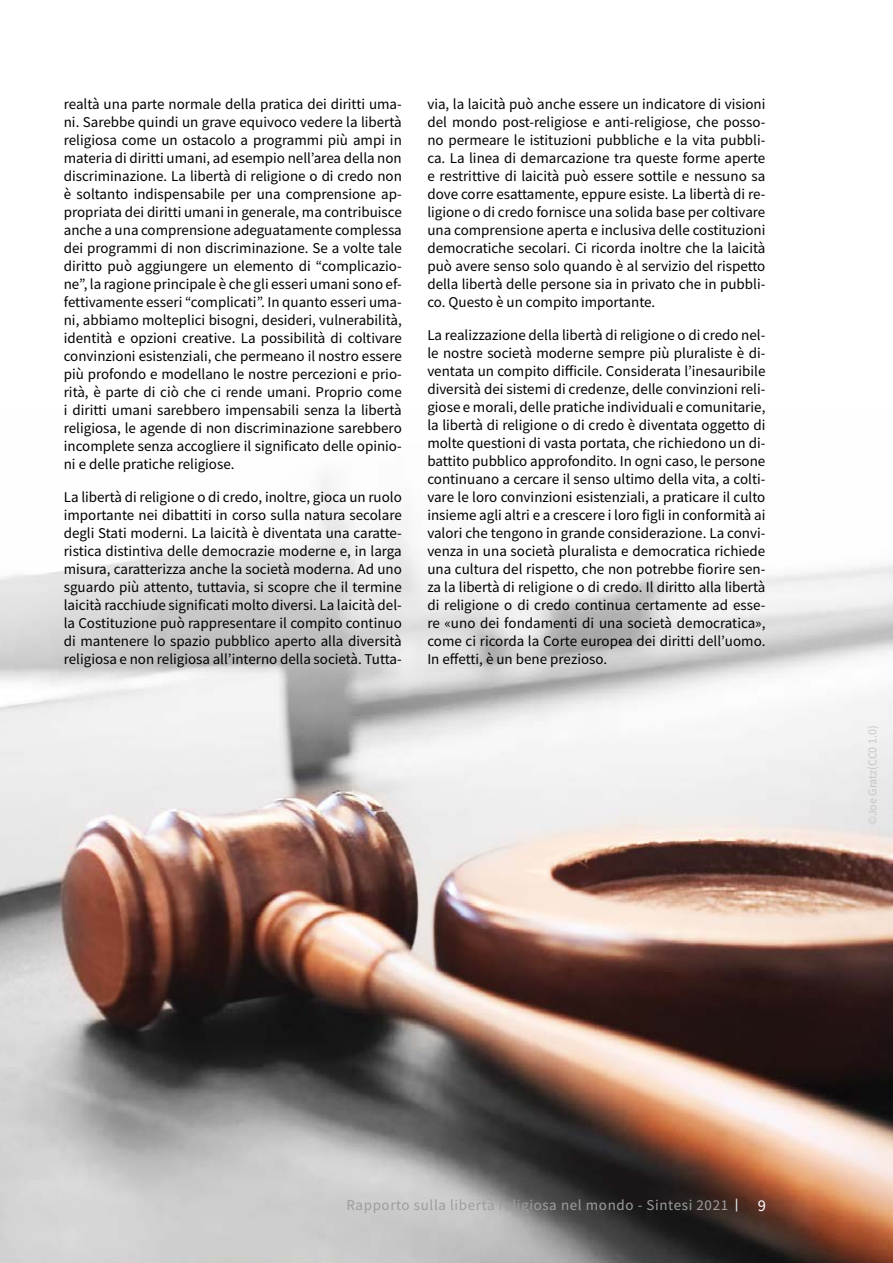
<style>
.page{position:relative;width:893px;height:1263px;background:#fff}
.page>*{position:absolute;margin:0;border:0;box-sizing:border-box;transform-origin:0 0}
.t1{font:16.5px "Source Sans Pro";color:#fff}
.t2{font:15px/18px "Source Sans Pro";color:#000;text-align:justify}
.t3{font:15px "Source Sans Pro";letter-spacing:.04em;color:#9d9d9c}
.t4{font:12px "Source Sans Pro";color:#c6c6c6}
</style>
<div class="page">
<img style="left:0;top:475px;width:893px;height:788px">
<svg style="left:736px;top:1198px;width:1px;height:13px"></svg>
<p class="t2" style="left:64px;top:95px;width:340px">realtà una parte normale della pratica dei diritti uma&shy;ni. Sarebbe quindi un grave equivoco vedere la libertà religiosa come un ostacolo a programmi più ampi in materia di diritti umani, ad esempio nell’area della non discriminazione. La libertà di religione o di credo non è soltanto indispensabile per una comprensione ap&shy;propriata dei diritti umani in generale, ma contribuisce anche a una comprensione adeguatamente complessa dei programmi di non discriminazione. Se a volte tale diritto può aggiungere un elemento di “complicazio&shy;ne”, la ragione principale è che gli esseri umani sono ef&shy;fettivamente esseri “complicati”. In quanto esseri uma&shy;ni, abbiamo molteplici bisogni, desideri, vulnerabilità, identità e opzioni creative. La possibilità di coltivare convinzioni esistenziali, che permeano il nostro essere più profondo e modellano le nostre percezioni e prio&shy;rità, è parte di ciò che ci rende umani. Proprio come i diritti umani sarebbero impensabili senza la libertà religiosa, le agende di non discriminazione sarebbero incomplete senza accogliere il significato delle opinio&shy;ni e delle pratiche religiose.</p>
<p class="t2" style="left:64px;top:488px;width:340px">La libertà di religione o di credo, inoltre, gioca un ruolo importante nei dibattiti in corso sulla natura secolare degli Stati moderni. La laicità è diventata una caratte&shy;ristica distintiva delle democrazie moderne e, in larga misura, caratterizza anche la società moderna. Ad uno sguardo più attento, tuttavia, si scopre che il termine laicità racchiude significati molto diversi. La laicità del&shy;la Costituzione può rappresentare il compito continuo di mantenere lo spazio pubblico aperto alla diversità religiosa e non religiosa all’interno della società. Tutta-</p>
<p class="t2" style="left:427px;top:95px;width:340px">via, la laicità può anche essere un indicatore di visioni del mondo post-religiose e anti-religiose, che posso&shy;no permeare le istituzioni pubbliche e la vita pubbli&shy;ca. La linea di demarcazione tra queste forme aperte e restrittive di laicità può essere sottile e nessuno sa dove corre esattamente, eppure esiste. La libertà di re&shy;ligione o di credo fornisce una solida base per coltivare una comprensione aperta e inclusiva delle costituzioni democratiche secolari. Ci ricorda inoltre che la laicità può avere senso solo quando è al servizio del rispetto della libertà delle persone sia in privato che in pubbli&shy;co. Questo è un compito importante.</p>
<p class="t2" style="left:427px;top:326px;width:340px">La realizzazione della libertà di religione o di credo nel&shy;le nostre società moderne sempre più pluraliste è di&shy;ventata un compito difficile. Considerata l’inesauribile diversità dei sistemi di credenze, delle convinzioni reli&shy;giose e morali, delle pratiche individuali e comunitarie, la libertà di religione o di credo è diventata oggetto di molte questioni di vasta portata, che richiedono un di&shy;battito pubblico approfondito. In ogni caso, le persone continuano a cercare il senso ultimo della vita, a colti&shy;vare le loro convinzioni esistenziali, a praticare il culto insieme agli altri e a crescere i loro figli in conformità ai valori che tengono in grande considerazione. La convi&shy;venza in una società pluralista e democratica richiede una cultura del rispetto, che non potrebbe fiorire sen&shy;za la libertà di religione o di credo. Il diritto alla libertà di religione o di credo continua certamente ad esse&shy;re «uno dei fondamenti di una società democratica», come ci ricorda la Corte europea dei diritti dell’uomo.<br>In effetti, è un bene prezioso.</p>
<p class="t4" style="left:865px;top:825px;width:101px;rotate:-90deg">©Joe Gratz(CC0 1.0)</p>
<p class="t3" style="left:347px;top:1195px;width:383px">Rapporto sulla libertà religiosa nel mondo - Sintesi 2021</p>
<p class="t1" style="left:758px;top:1195px;width:10px">9</p>
</div>
